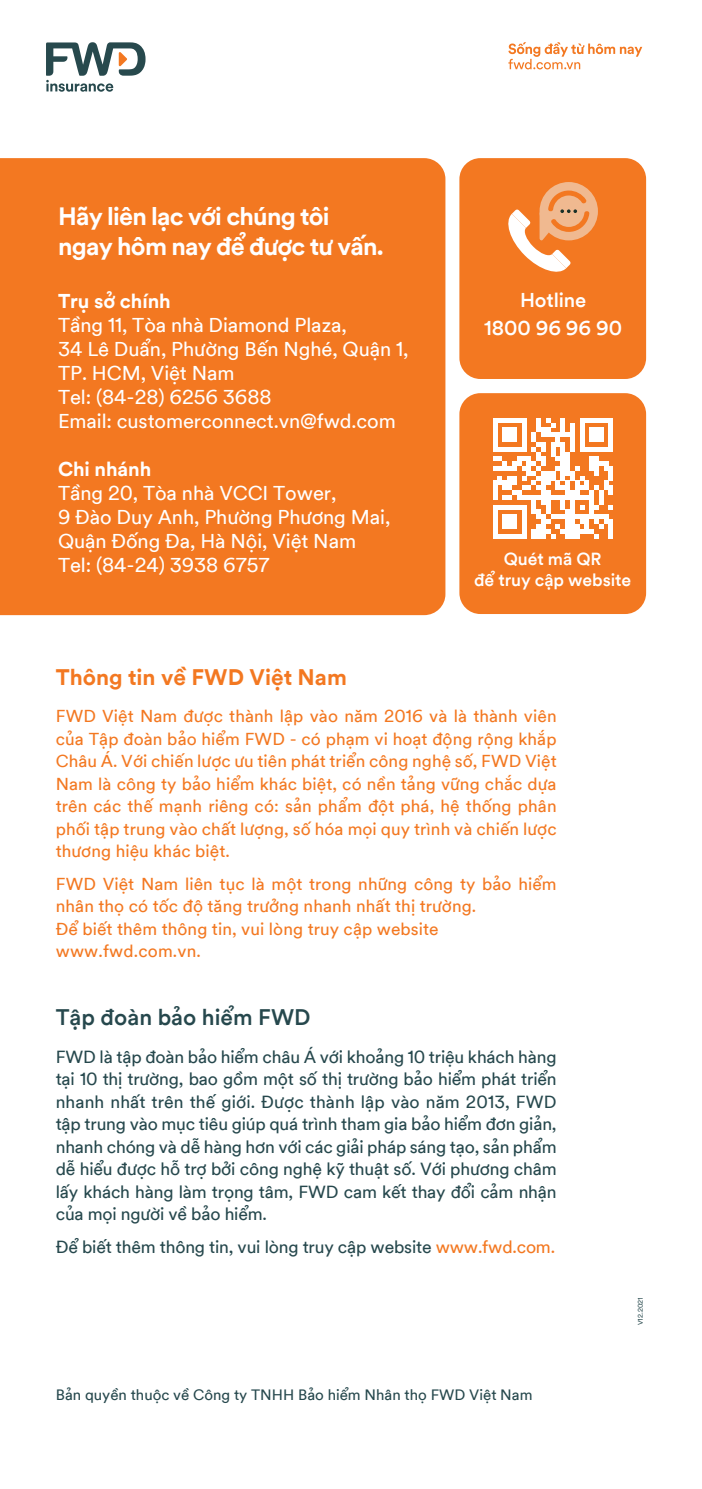
<style>
.page{position:relative;width:702px;height:1489px;background:#fff}
.page>*{position:absolute;margin:0;border:0;box-sizing:border-box;transform-origin:0 0}
.t1{font:700 25px/30px "FWD Circular Viet TT";letter-spacing:-.03em;color:#fff}
.t2{font:700 22.5px "FWD Circular Viet TT";color:#f37821}
.t3{font:500 22.5px "FWD Circular Viet TT";color:#26484d}
.t4{font:20px/24px "FWD Circular Viet TT";letter-spacing:-.005em;color:#fff}
.t5{font:700 20px "FWD Circular Viet TT";letter-spacing:-.005em;color:#fff}
.t6{font:500 20px/28px "FWD Circular Viet TT";letter-spacing:-.005em;color:#fff;text-align:center}
.t7{font:17.5px/22.5px "FWD Circular Viet TT";letter-spacing:-.01em;color:#26484d;text-align:justify}
.t8{font:500 17.5px/21px "FWD Circular Viet TT";letter-spacing:-.005em;color:#fff;text-align:center}
.t9{font:17.25px/22.5px "FWD Circular Viet TT";letter-spacing:.005em;color:#f37821;text-align:justify}
.t10{font:15px "FWD Circular Viet TT";color:#26484d}
.t11{font:6.75px "FWD Circular Viet TT";color:#27494d}
.s1{color:#f37821}
</style>
<div class="page">
<svg style="left:46px;top:42px;width:99px;height:50px"></svg>
<svg style="left:508px;top:42px;width:134px;height:27px"></svg>
<div style="left:0;top:158px;width:445px;height:457px;background:#f37821"></div>
<div style="left:459px;top:158px;width:187px;height:221px;background:#f37821;border-radius:21px"></div>
<div style="left:459px;top:393px;width:187px;height:221px;background:#f37821;border-radius:21px"></div>
<svg style="left:493px;top:418px;width:120px;height:120px"></svg>
<div style="left:539px;top:182px;width:59px;height:58px;background:#f0b990;border-radius:50%"></div>
<svg style="left:508px;top:190px;width:81px;height:82px"></svg>
<h1 class="t1" style="left:58px;top:198px;width:327px">Hãy liên lạc với chúng tôi ngay hôm nay để được tư vấn.</h1>
<p class="t5" style="left:58px;top:284px;width:114px">Trụ sở chính</p>
<p class="t4" style="left:58px;top:311px;width:352px">Tầng 11, Tòa nhà Diamond Plaza,<br>34 Lê Duẩn, Phường Bến Nghé, Quận 1,<br>TP. HCM, Việt Nam<br>Tel: (84-28) 6256 3688<br>Email: customerconnect.vn@fwd.com</p>
<p class="t5" style="left:58px;top:452px;width:95px">Chi nhánh</p>
<p class="t4" style="left:58px;top:479px;width:334px">Tầng 20, Tòa nhà VCCI Tower,<br>9 Đào Duy Anh, Phường Phương Mai,<br>Quận Đống Đa, Hà Nội, Việt Nam<br>Tel: (84-24) 3938 6757</p>
<p class="t6" style="left:484px;top:284px;width:139px">Hotline<br>1800 96 96 90</p>
<p class="t8" style="left:474px;top:546px;width:159px">Quét mã QR<br>để truy cập website</p>
<h2 class="t2" style="left:56px;top:658px;width:293px">Thông tin về FWD Việt Nam</h2>
<p class="t9" style="left:56px;top:703px;width:502px">FWD Việt Nam được thành lập vào năm 2016 và là thành viên của Tập đoàn bảo hiểm FWD - có phạm vi hoạt động rộng khắp Châu Á. Với chiến lược ưu tiên phát triển công nghệ số, FWD Việt Nam là công ty bảo hiểm khác biệt, có nền tảng vững chắc dựa trên các thế mạnh riêng có: sản phẩm đột phá, hệ thống phân phối tập trung vào chất lượng, số hóa mọi quy trình và chiến lược thương hiệu khác biệt.</p>
<p class="t9" style="left:56px;top:870px;width:502px;text-align:left">FWD Việt Nam liên tục là một trong những công ty bảo hiểm nhân thọ có tốc độ tăng trưởng nhanh nhất thị trường.<br>Để biết thêm thông tin, vui lòng truy cập website www.fwd.com.vn.</p>
<h2 class="t3" style="left:56px;top:998px;width:256px">Tập đoàn bảo hiểm FWD</h2>
<p class="t7" style="left:56px;top:1043px;width:502px">FWD là tập đoàn bảo hiểm châu Á với khoảng 10 triệu khách hàng tại 10 thị trường, bao gồm một số thị trường bảo hiểm phát triển nhanh nhất trên thế giới. Được thành lập vào năm 2013, FWD tập trung vào mục tiêu giúp quá trình tham gia bảo hiểm đơn giản, nhanh chóng và dễ hàng hơn với các giải pháp sáng tạo, sản phẩm dễ hiểu được hỗ trợ bởi công nghệ kỹ thuật số. Với phương châm lấy khách hàng làm trọng tâm, FWD cam kết thay đổi cảm nhận của mọi người về bảo hiểm.</p>
<p class="t7" style="left:56px;top:1233px;width:501px">Để biết thêm thông tin, vui lòng truy cập website <span class="s1">www.fwd.com.</span></p>
<p class="t10" style="left:56px;top:1382px;width:478px">Bản quyền thuộc về Công ty TNHH Bảo hiểm Nhân thọ FWD Việt Nam</p>
<p class="t11" style="left:635px;top:1324px;width:29px;rotate:-90deg">V12.2021</p>
</div>
